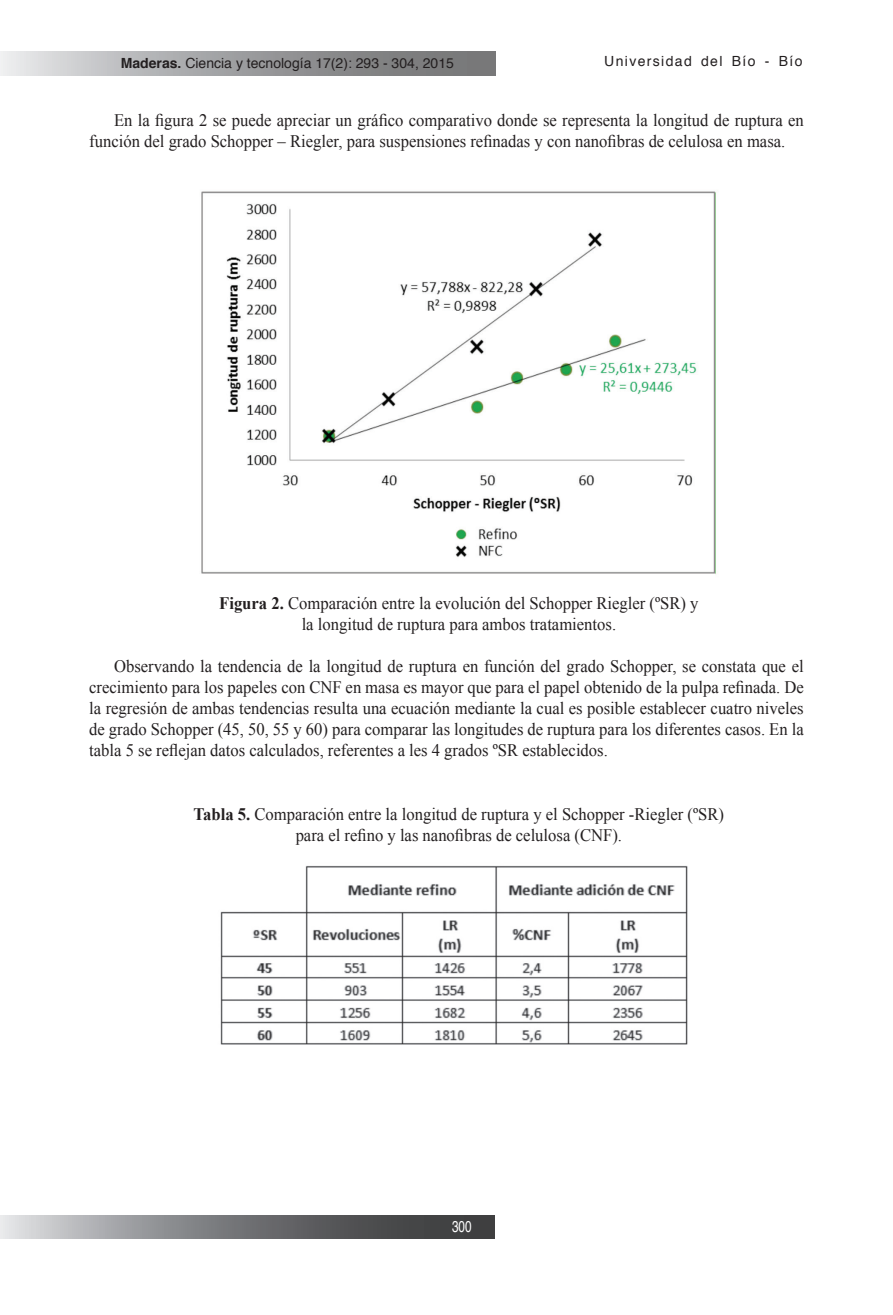
<style>
.page{position:relative;width:893px;height:1315px;background:#fff}
.page>*{position:absolute;margin:0;border:0;box-sizing:border-box;transform-origin:0 0}
.t1{font:17.5px/21px "Times New Roman";color:#231f20;text-align:center;scale:.95 1}
.t2{font:15.75px "Helvetica";color:#fff;scale:.75 1}
.t3{font:14px "Helvetica";color:#231f20}
.t4{font:14px "Helvetica";letter-spacing:.095em;color:#231f20}
.s1{font-weight:700}
</style>
<div class="page">
<svg style="left:0;top:1215px;width:495px;height:24px;background:#7a7b7d"></svg>
<svg style="left:0;top:51px;width:495px;height:24px;background:#a2a3a4"></svg>
<img style="left:201px;top:191px;width:515px;height:383px">
<img style="left:220px;top:865px;width:468px;height:180px">
<p class="t3" style="left:121px;top:52px;width:335px"><span class="s1">Maderas.</span> Ciencia y tecnología 17(2): 293 - 304, 2015</p>
<p class="t4" style="left:604px;top:51px;width:200px">Universidad del Bío - Bío</p>
<p class="t1" style="left:89px;top:110px;width:754px;text-align:left;text-indent:25px">En la figura 2 se puede apreciar un gráfico comparativo donde se representa la longitud de ruptura en función del grado Schopper – Riegler, para suspensiones refinadas y con nanofibras de celulosa en masa.</p>
<p class="t1" style="left:219px;top:593px;width:506px"><span class="s1">Figura 2.</span> Comparación entre la evolución del Schopper Riegler (ºSR) y la longitud de ruptura para ambos tratamientos.</p>
<p class="t1" style="left:89px;top:656px;width:754px;text-align:justify;text-indent:25px">Observando la tendencia de la longitud de ruptura en función del grado Schopper, se constata que el crecimiento para los papeles con CNF en masa es mayor que para el papel obtenido de la pulpa refinada. De la regresión de ambas tendencias resulta una ecuación mediante la cual es posible establecer cuatro niveles de grado Schopper (45, 50, 55 y 60) para comparar las longitudes de ruptura para los diferentes casos. En la tabla 5 se reflejan datos calculados, referentes a les 4 grados ºSR establecidos.</p>
<p class="t1" style="left:194px;top:803px;width:560px"><span class="s1">Tabla 5.</span> Comparación entre la longitud de ruptura y el Schopper -Riegler (ºSR) para el refino y las nanofibras de celulosa (CNF).</p>
<p class="t2" style="left:452px;top:1213px;width:28px">300</p>
</div>
